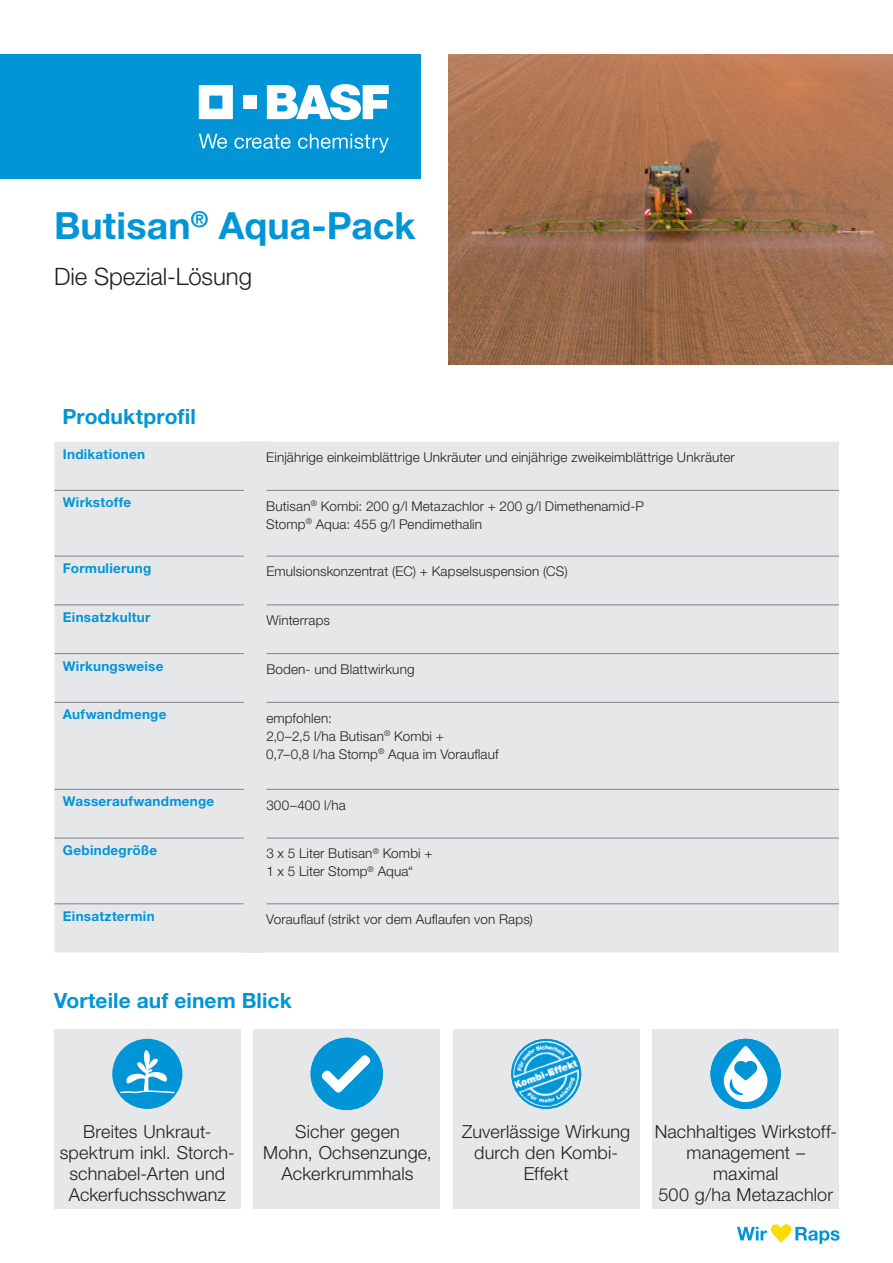
<style>
.page{position:relative;width:893px;height:1263px;background:#fff}
.page>*{position:absolute;margin:0;border:0;box-sizing:border-box;transform-origin:0 0}
.t1{font:700 37.5px "Helvetica Neue LT Std";letter-spacing:.005em;color:#0195d7}
.t2{font:300 24px "Helvetica Neue LT Std";letter-spacing:-.005em;color:#231f20}
.t3{font:700 21px "Helvetica Neue LT Std";letter-spacing:.005em;color:#0195d7}
.t4{font:300 18px/21px "Helvetica Neue LT Std";letter-spacing:.01em;color:#231f20;text-align:center}
.t5{font:300 13.5px/18px "Helvetica Neue LT Std";letter-spacing:.01em;color:#231f20}
.t6{font:700 13.5px "Helvetica Neue LT Std";letter-spacing:.02em;color:#0195d7}
</style>
<div class="page">
<div style="left:0;top:54px;width:420px;height:125px;background:#0195d7"></div>
<svg style="left:199px;top:85px;width:34px;height:34px"></svg>
<div style="left:243px;top:96px;width:13px;height:13px;background:#fff"></div>
<svg style="left:267px;top:84px;width:122px;height:36px"></svg>
<svg style="left:199px;top:134px;width:28px;height:15px"></svg>
<svg style="left:234px;top:135px;width:57px;height:14px"></svg>
<svg style="left:298px;top:134px;width:91px;height:19px"></svg>
<svg style="left:737px;top:1224px;width:103px;height:20px"></svg>
<div style="left:54px;top:1029px;width:187px;height:180px;background:#e6e7e9"></div>
<div style="left:652px;top:1029px;width:187px;height:180px;background:#e6e7e9"></div>
<div style="left:453px;top:1029px;width:186px;height:180px;background:#e6e7e9"></div>
<div style="left:253px;top:1029px;width:187px;height:180px;background:#e6e7e9"></div>
<img style="left:449px;top:54px;width:444px;height:310px">
<div style="left:54px;top:442px;width:785px;height:510px;background:#e6e7e9"></div>
<hr style="left:54px;top:490px;width:190px;height:1px;background:#808285">
<hr style="left:54px;top:556px;width:190px;height:1px;background:#808285">
<hr style="left:54px;top:604px;width:190px;height:1px;background:#808285">
<hr style="left:54px;top:653px;width:190px;height:1px;background:#808285">
<hr style="left:54px;top:702px;width:190px;height:1px;background:#808285">
<hr style="left:54px;top:789px;width:190px;height:1px;background:#808285">
<hr style="left:54px;top:838px;width:190px;height:1px;background:#808285">
<hr style="left:54px;top:903px;width:190px;height:1px;background:#808285">
<hr style="left:266px;top:490px;width:573px;height:1px;background:#808285">
<hr style="left:266px;top:556px;width:573px;height:1px;background:#808285">
<hr style="left:266px;top:604px;width:573px;height:1px;background:#808285">
<hr style="left:266px;top:653px;width:573px;height:1px;background:#808285">
<hr style="left:266px;top:702px;width:573px;height:1px;background:#808285">
<hr style="left:266px;top:789px;width:573px;height:1px;background:#808285">
<hr style="left:266px;top:838px;width:573px;height:1px;background:#808285">
<hr style="left:266px;top:903px;width:573px;height:1px;background:#808285">
<div style="left:244px;top:442px;width:22px;height:48px;background:#e6e7e9"></div>
<div style="left:244px;top:490px;width:22px;height:66px;background:#e6e7e9"></div>
<div style="left:244px;top:556px;width:22px;height:49px;background:#e6e7e9"></div>
<div style="left:244px;top:605px;width:22px;height:49px;background:#e6e7e9"></div>
<div style="left:244px;top:654px;width:22px;height:48px;background:#e6e7e9"></div>
<div style="left:244px;top:702px;width:22px;height:87px;background:#e6e7e9"></div>
<div style="left:244px;top:789px;width:22px;height:49px;background:#e6e7e9"></div>
<div style="left:244px;top:838px;width:22px;height:66px;background:#e6e7e9"></div>
<div style="left:244px;top:904px;width:22px;height:48px;background:#e6e7e9"></div>
<svg style="left:311px;top:1038px;width:72px;height:72px"></svg>
<div style="left:311px;top:1038px;width:72px;height:72px;border:2px solid #0195d7;border-radius:50%"></div>
<svg style="left:511px;top:1039px;width:70px;height:70px"></svg>
<img style="left:511px;top:1039px;width:70px;height:70px;border-radius:35px">
<div style="left:511px;top:1039px;width:70px;height:70px;border:2px solid #0195d7;border-radius:50%"></div>
<svg style="left:711px;top:1039px;width:70px;height:70px"></svg>
<div style="left:711px;top:1039px;width:70px;height:70px;border:2px solid #0195d7;border-radius:50%"></div>
<svg style="left:113px;top:1040px;width:68px;height:68px"></svg>
<div style="left:112px;top:1039px;width:70px;height:70px;border:2px solid #0195d7;border-radius:50%"></div>
<h1 class="t1" style="left:54px;top:203px;width:363px">Butisan<sup>®</sup> Aqua-Pack</h1>
<h2 class="t2" style="left:54px;top:262px;width:200px">Die Spezial-Lösung</h2>
<h3 class="t3" style="left:63px;top:404px;width:135px">Produktprofil</h3>
<p class="t6" style="left:63px;top:446px;width:84px">Indikationen</p>
<p class="t5" style="left:266px;top:448px;width:470px">Einjährige einkeimblättrige Unkräuter und einjährige zweikeimblättrige Unkräuter</p>
<p class="t6" style="left:63px;top:494px;width:70px">Wirkstoffe</p>
<p class="t5" style="left:266px;top:497px;width:379px">Butisan<sup>®</sup> Kombi: 200 g/l Metazachlor + 200 g/l Dimethenamid-P<br>Stomp<sup>®</sup> Aqua: 455 g/l Pendimethalin</p>
<p class="t6" style="left:63px;top:560px;width:90px">Formulierung</p>
<p class="t5" style="left:266px;top:562px;width:303px">Emulsionskonzentrat (EC) + Kapselsuspension (CS)</p>
<p class="t6" style="left:63px;top:609px;width:89px">Einsatzkultur</p>
<p class="t5" style="left:266px;top:611px;width:65px">Winterraps</p>
<p class="t6" style="left:63px;top:657px;width:102px">Wirkungsweise</p>
<p class="t5" style="left:266px;top:660px;width:150px">Boden- und Blattwirkung</p>
<p class="t6" style="left:63px;top:706px;width:105px">Aufwandmenge</p>
<p class="t5" style="left:266px;top:708px;width:234px">empfohlen:<br>2,0–2,5 l/ha Butisan<sup>®</sup> Kombi +<br>0,7–0,8 l/ha Stomp<sup>®</sup> Aqua im Vorauflauf</p>
<p class="t6" style="left:63px;top:793px;width:153px">Wasseraufwandmenge</p>
<p class="t5" style="left:266px;top:795px;width:81px">300–400 l/ha</p>
<p class="t6" style="left:63px;top:842px;width:96px">Gebindegröße</p>
<p class="t5" style="left:266px;top:844px;width:168px">3 x 5 Liter Butisan<sup>®</sup> Kombi +<br>1 x 5 Liter Stomp<sup>®</sup> Aqua“</p>
<p class="t6" style="left:63px;top:908px;width:93px">Einsatztermin</p>
<p class="t5" style="left:266px;top:910px;width:268px">Vorauflauf (strikt vor dem Auflaufen von Raps)</p>
<h3 class="t3" style="left:54px;top:987px;width:239px">Vorteile auf einem Blick</h3>
<h3 class="t4" style="left:263px;top:1120px;width:170px">Sicher gegen<br>Mohn, Ochsenzunge,<br>Ackerkrummhals</h3>
<h3 class="t4" style="left:462px;top:1120px;width:170px">Zuverlässige Wirkung durch den Kombi-<br>Effekt</h3>
<h3 class="t4" style="left:60px;top:1120px;width:175px">Breites Unkraut&shy;spektrum inkl. Storch&shy;schnabel-Arten und<br>Ackerfuchsschwanz</h3>
<h3 class="t4" style="left:655px;top:1120px;width:184px">Nachhaltiges Wirkstoff&shy;management – maximal<br>500 g/ha Metazachlor</h3>
</div>
